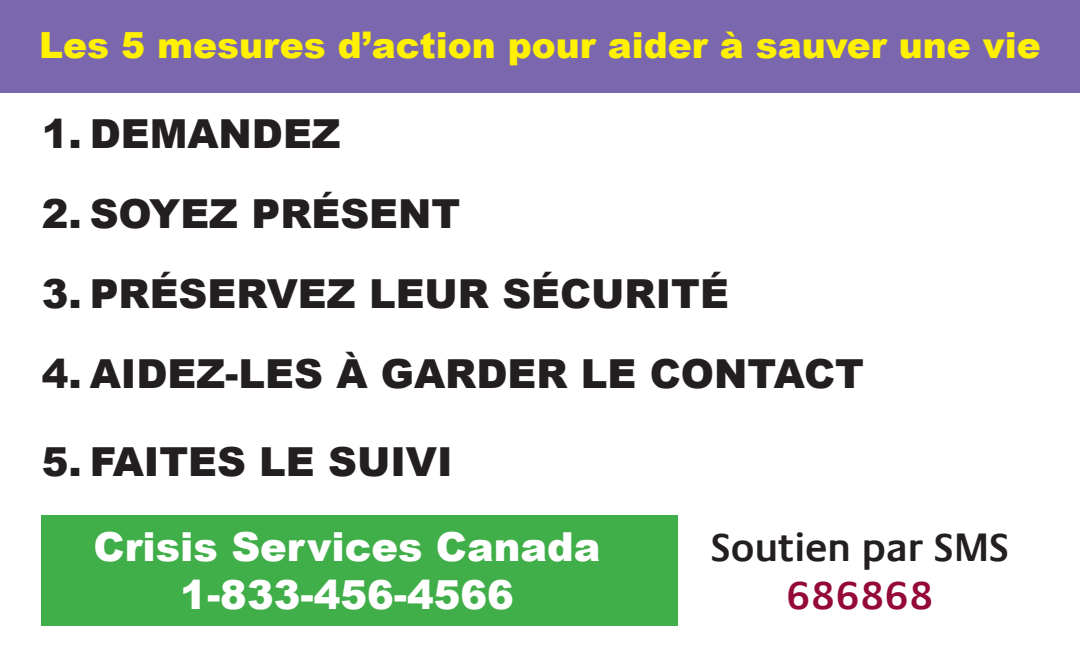
<style>
.page{position:relative;width:1080px;height:648px;background:#fff}
.page>*{position:absolute;margin:0;border:0;box-sizing:border-box;transform-origin:0 0}
.t1{font:900 40px "Arial";color:#231f20}
.t2{font:900 40px/48px "Arial";color:#fff;text-align:center}
.t3{font:600 40px/48px "Praxis Com";color:#231f20;text-align:center}
.t4{font:900 36px "Arial";color:#fff101}
.s1{color:#950938}
</style>
<div class="page">
<div style="left:0;top:0;width:1080px;height:93px;background:#7a67ae"></div>
<div style="left:42px;top:516px;width:636px;height:110px;background:#40ae49"></div>
<p class="t4" style="left:39px;top:19px;width:1003px">Les 5 mesures d’action pour aider à sauver une vie</p>
<p class="t1" style="left:42px;top:105px;width:301px">1. DEMANDEZ</p>
<p class="t1" style="left:42px;top:185px;width:420px">2. SOYEZ PRÉSENT</p>
<p class="t1" style="left:42px;top:265px;width:689px">3. PRÉSERVEZ LEUR SÉCURITÉ</p>
<p class="t1" style="left:42px;top:345px;width:824px">4. AIDEZ-LES À GARDER LE CONTACT</p>
<p class="t1" style="left:42px;top:433px;width:412px">5. FAITES LE SUIVI</p>
<p class="t2" style="left:94px;top:521px;width:508px">Crisis Services Canada<br>1-833-456-4566</p>
<p class="t3" style="left:711px;top:524px;width:300px">Soutien par SMS<br><span class="s1">686868</span></p>
</div>
